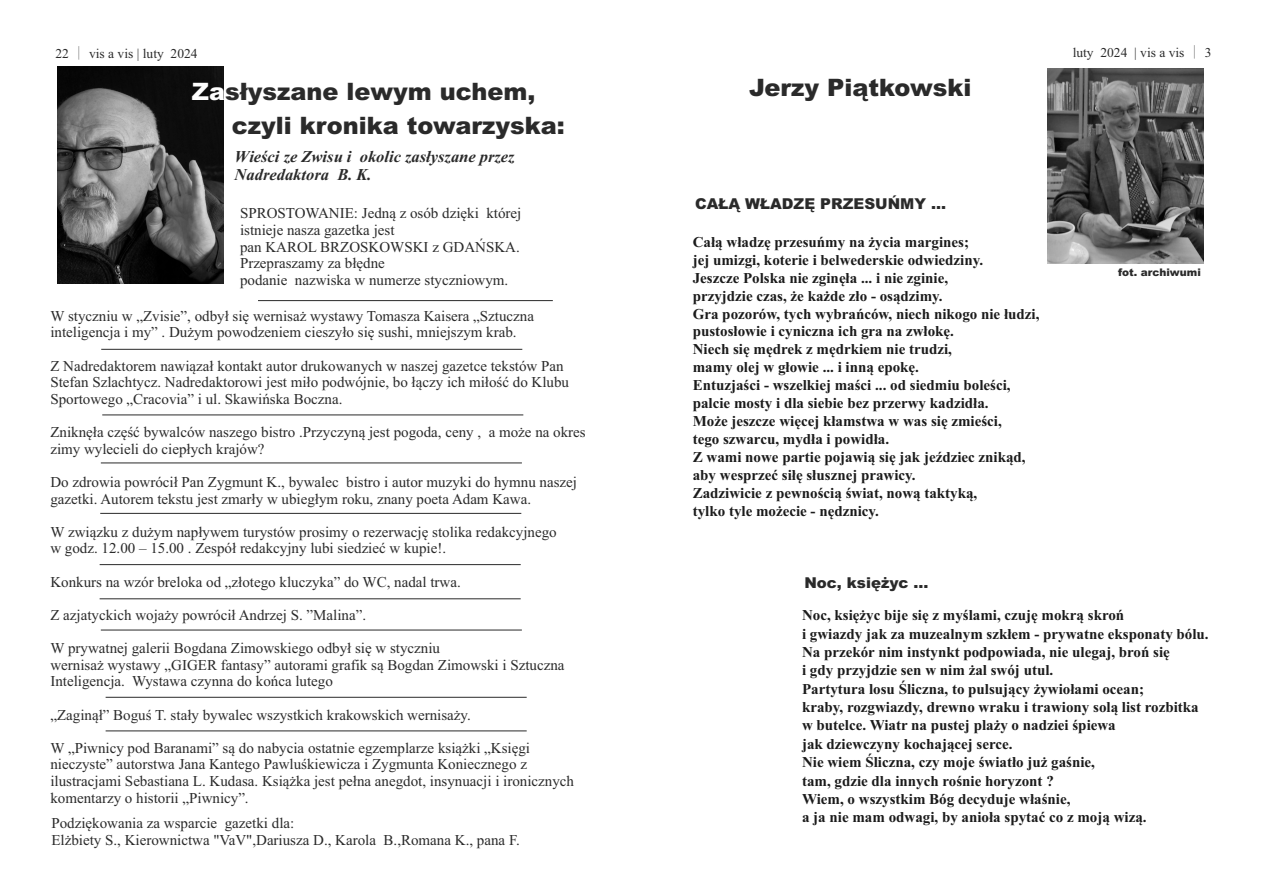
<style>
.page{position:relative;width:1263px;height:893px;background:#fff}
.page>*{position:absolute;margin:0;border:0;box-sizing:border-box;transform-origin:0 0}
.t1{font:900 24px/33.9px "Arial";color:#2a2a2a}
.t2{font:italic 700 16.5px/18.1px "Times New Roman";color:#2a2a2a}
.t3{font:15px/16.6px "Times New Roman";color:#2a2a2a}
.t4{font:700 15px/17.9px "Times New Roman";color:#1b1b1b}
.t5{font:900 15px "Arial";color:#2a2a2a}
.t6{font:13.5px "Times New Roman";color:#2a2a2a}
.t7{font:900 10.5px "Arial";color:#2a2a2a}
.s1{font-family:"Adobe Fangsong Std"}
.s2{color:#fefefe}
</style>
<div class="page">
<img style="left:57px;top:66px;width:167px;height:217px">
<hr style="left:258px;top:300px;width:295px;height:1px;background:#2a2a2a">
<hr style="left:101px;top:349px;width:421px;height:1px;background:#2a2a2a">
<hr style="left:102px;top:414px;width:421px;height:1px;background:#2a2a2a">
<hr style="left:101px;top:462px;width:421px;height:1px;background:#2a2a2a">
<hr style="left:100px;top:513px;width:421px;height:1px;background:#2a2a2a">
<hr style="left:100px;top:564px;width:421px;height:1px;background:#2a2a2a">
<hr style="left:100px;top:598px;width:421px;height:1px;background:#2a2a2a">
<hr style="left:101px;top:630px;width:421px;height:1px;background:#2a2a2a">
<hr style="left:106px;top:697px;width:421px;height:1px;background:#2a2a2a">
<hr style="left:106px;top:730px;width:421px;height:1px;background:#2a2a2a">
<img style="left:1047px;top:68px;width:157px;height:196px">
<p class="t6" style="left:55px;top:48px;width:144px">22 <span class="s1">│</span> vis a vis | luty 2024</p>
<p class="t6" style="left:1073px;top:48px;width:140px">luty 2024 | vis a vis <span class="s1">│</span> 3</p>
<h1 class="t1" style="left:232px;top:77px;width:334px;text-indent:-40px"><span class="s2">Za</span>słyszane lewym uchem, czyli kronika towarzyska:</h1>
<p class="t2" style="left:235px;top:149px;width:282px">Wieści ze Zwisu i okolic zasłyszane przez<br>Nadredaktora B. K.</p>
<h1 class="t1" style="left:749px;top:73px;width:224px">Jerzy Piątkowski</h1>
<p class="t3" style="left:240px;top:206px;width:283px">SPROSTOWANIE: Jedną z osób dzięki której istnieje nasza gazetka jest<br>pan KAROL BRZOSKOWSKI z GDAŃSKA.<br>Przepraszamy za błędne<br>podanie nazwiska w numerze styczniowym.</p>
<p class="t3" style="left:50px;top:309px;width:485px">W styczniu w „Zvisie”, odbył się wernisaż wystawy Tomasza Kaisera „Sztuczna inteligencja i my” . Dużym powodzeniem cieszyło się sushi, mniejszym krab.</p>
<p class="t3" style="left:50px;top:359px;width:520px">Z Nadredaktorem nawiązał kontakt autor drukowanych w naszej gazetce tekstów Pan<br>Stefan Szlachtycz. Nadredaktorowi jest miło podwójnie, bo łączy ich miłość do Klubu<br>Sportowego „Cracovia” i ul. Skawińska Boczna.</p>
<p class="t3" style="left:50px;top:425px;width:537px">Zniknęła część bywalców naszego bistro .Przyczyną jest pogoda, ceny , a może na okres zimy wylecieli do ciepłych krajów?</p>
<p class="t3" style="left:50px;top:475px;width:528px">Do zdrowia powrócił Pan Zygmunt K., bywalec bistro i autor muzyki do hymnu naszej gazetki. Autorem tekstu jest zmarły w ubiegłym roku, znany poeta Adam Kawa.</p>
<p class="t3" style="left:50px;top:525px;width:508px">W związku z dużym napływem turystów prosimy o rezerwację stolika redakcyjnego w godz. 12.00 – 15.00 . Zespół redakcyjny lubi siedzieć w kupie!.</p>
<p class="t3" style="left:50px;top:575px;width:412px">Konkurs na wzór breloka od „złotego kluczyka” do WC, nadal trwa.</p>
<p class="t3" style="left:50px;top:608px;width:317px">Z azjatyckich wojaży powrócił Andrzej S. ”Malina”.</p>
<p class="t3" style="left:50px;top:641px;width:516px">W prywatnej galerii Bogdana Zimowskiego odbył się w styczniu<br>wernisaż wystawy „GIGER fantasy” autorami grafik są Bogdan Zimowski i Sztuczna<br>Inteligencja. Wystawa czynna do końca lutego</p>
<p class="t3" style="left:50px;top:708px;width:422px">„Zaginął” Boguś T. stały bywalec wszystkich krakowskich wernisaży.</p>
<p class="t3" style="left:50px;top:741px;width:525px">W „Piwnicy pod Baranami” są do nabycia ostatnie egzemplarze książki „Księgi nieczyste” autorstwa Jana Kantego Pawluśkiewicza i Zygmunta Koniecznego z ilustracjami Sebastiana L. Kudasa. Książka jest pełna anegdot, insynuacji i ironicznych komentarzy o historii „Piwnicy”.</p>
<p class="t3" style="left:51px;top:816px;width:470px">Podziękowania za wsparcie gazetki dla:<br>Elżbiety S., Kierownictwa "VaV",Dariusza D., Karola B.,Romana K., pana F.</p>
<p class="t5" style="left:695px;top:198px;width:252px">CAŁĄ WŁADZĘ PRZESUŃMY ...</p>
<p class="t4" style="left:693px;top:234px;width:348px">Całą władzę przesuńmy na życia margines;<br>jej umizgi, koterie i belwederskie odwiedziny.<br>Jeszcze Polska nie zginęła ... i nie zginie,<br>przyjdzie czas, że każde zło - osądzimy.<br>Gra pozorów, tych wybrańców, niech nikogo nie łudzi, pustosłowie i cyniczna ich gra na zwłokę.<br>Niech się mędrek z mędrkiem nie trudzi,<br>mamy olej w głowie ... i inną epokę.<br>Entuzjaści - wszelkiej maści ... od siedmiu boleści, palcie mosty i dla siebie bez przerwy kadzidła.<br>Może jeszcze więcej kłamstwa w was się zmieści,<br>tego szwarcu, mydła i powidła.<br>Z wami nowe partie pojawią się jak jeździec znikąd, aby wesprzeć siłę słusznej prawicy.<br>Zadziwicie z pewnością świat, nową taktyką,<br>tylko tyle możecie - nędznicy.</p>
<p class="t5" style="left:804px;top:577px;width:125px">Noc, księżyc ...</p>
<p class="t7" style="left:1118px;top:268px;width:84px">fot. archiwumi</p>
<p class="t4" style="left:802px;top:607px;width:408px;line-height:18.3px">Noc, księżyc bije się z myślami, czuję mokrą skroń<br>i gwiazdy jak za muzealnym szkłem - prywatne eksponaty bólu.<br>Na przekór nim instynkt podpowiada, nie ulegaj, broń się<br>i gdy przyjdzie sen w nim żal swój utul.<br>Partytura losu Śliczna, to pulsujący żywiołami ocean;<br>kraby, rozgwiazdy, drewno wraku i trawiony solą list rozbitka w butelce. Wiatr na pustej plaży o nadziei śpiewa<br>jak dziewczyny kochającej serce.<br>Nie wiem Śliczna, czy moje światło już gaśnie,<br>tam, gdzie dla innych rośnie horyzont ?<br>Wiem, o wszystkim Bóg decyduje właśnie,<br>a ja nie mam odwagi, by anioła spytać co z moją wizą.</p>
</div>
